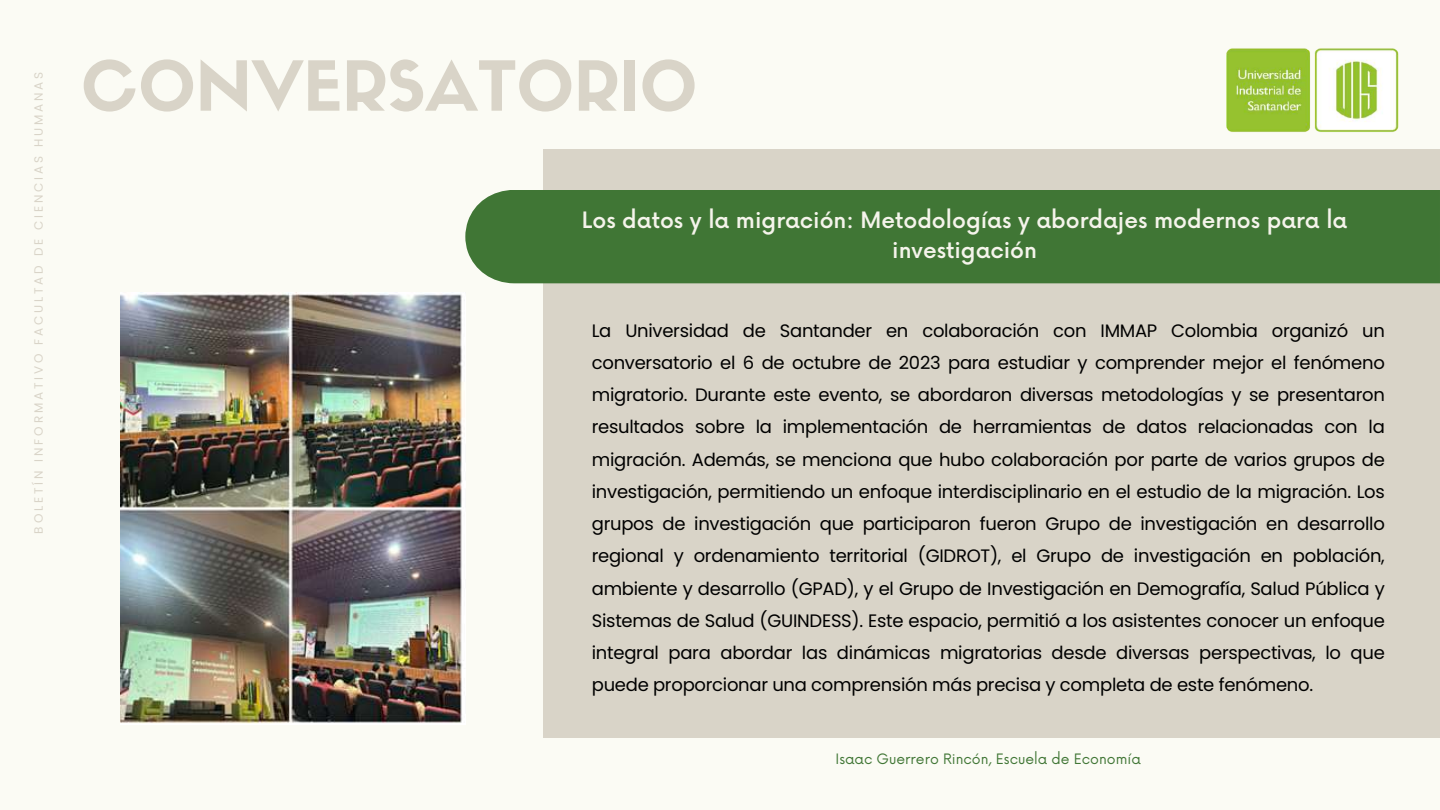
<style>
.page{position:relative;width:1440px;height:810px;background:#fbfbf4}
.page>*{position:absolute;margin:0;border:0;box-sizing:border-box;transform-origin:0 0}
.t1{font:67.6px "Sifonn Basic";color:#d9d4c8}
.t2{font:500 22px/30.8px "Now";color:#f5f4eb;text-align:center}
.t3{font:18px/32.2px "Poppins";letter-spacing:-.015em;color:#000;text-align:justify}
.t4{font:14px "Now";color:#407635}
.t5{font:12px "Poppins";letter-spacing:.235em;color:#d9d4c8}
</style>
<div class="page">
<div style="left:543px;top:149px;width:896px;height:588px;background:#d9d4c8"></div>
<img style="left:1226px;top:48px;width:173px;height:84px">
<div style="left:465px;top:190px;width:975px;height:93px;background:#407635"></div>
<img style="left:120px;top:293px;width:345px;height:431px">
<p class="t5" style="left:30px;top:534px;width:463px;rotate:-90deg">BOLETÍN INFORMATIVO FACULTAD DE CIENCIAS HUMANAS</p>
<h1 class="t1" style="left:81px;top:60px;width:618px">CONVERSATORIO</h1>
<p class="t2" style="left:582px;top:206px;width:767px">Los datos y la migración: Metodologías y abordajes modernos para la investigación</p>
<p class="t3" style="left:592px;top:314px;width:795px">La Universidad de Santander en colaboración con IMMAP Colombia organizó un conversatorio el 6 de octubre de 2023 para estudiar y comprender mejor el fenómeno migratorio. Durante este evento, se abordaron diversas metodologías y se presentaron resultados sobre la implementación de herramientas de datos relacionadas con la migración. Además, se menciona que hubo colaboración por parte de varios grupos de investigación, permitiendo un enfoque interdisciplinario en el estudio de la migración. Los grupos de investigación que participaron fueron Grupo de investigación en desarrollo regional y ordenamiento territorial (GIDROT), el Grupo de investigación en población, ambiente y desarrollo (GPAD), y el Grupo de Investigación en Demografía, Salud Pública y Sistemas de Salud (GUINDESS). Este espacio, permitió a los asistentes conocer un enfoque integral para abordar las dinámicas migratorias desde diversas perspectivas, lo que puede proporcionar una comprensión más precisa y completa de este fenómeno.</p>
<p class="t4" style="left:836px;top:751px;width:307px">Isaac Guerrero Rincón, Escuela de Economía</p>
</div>
